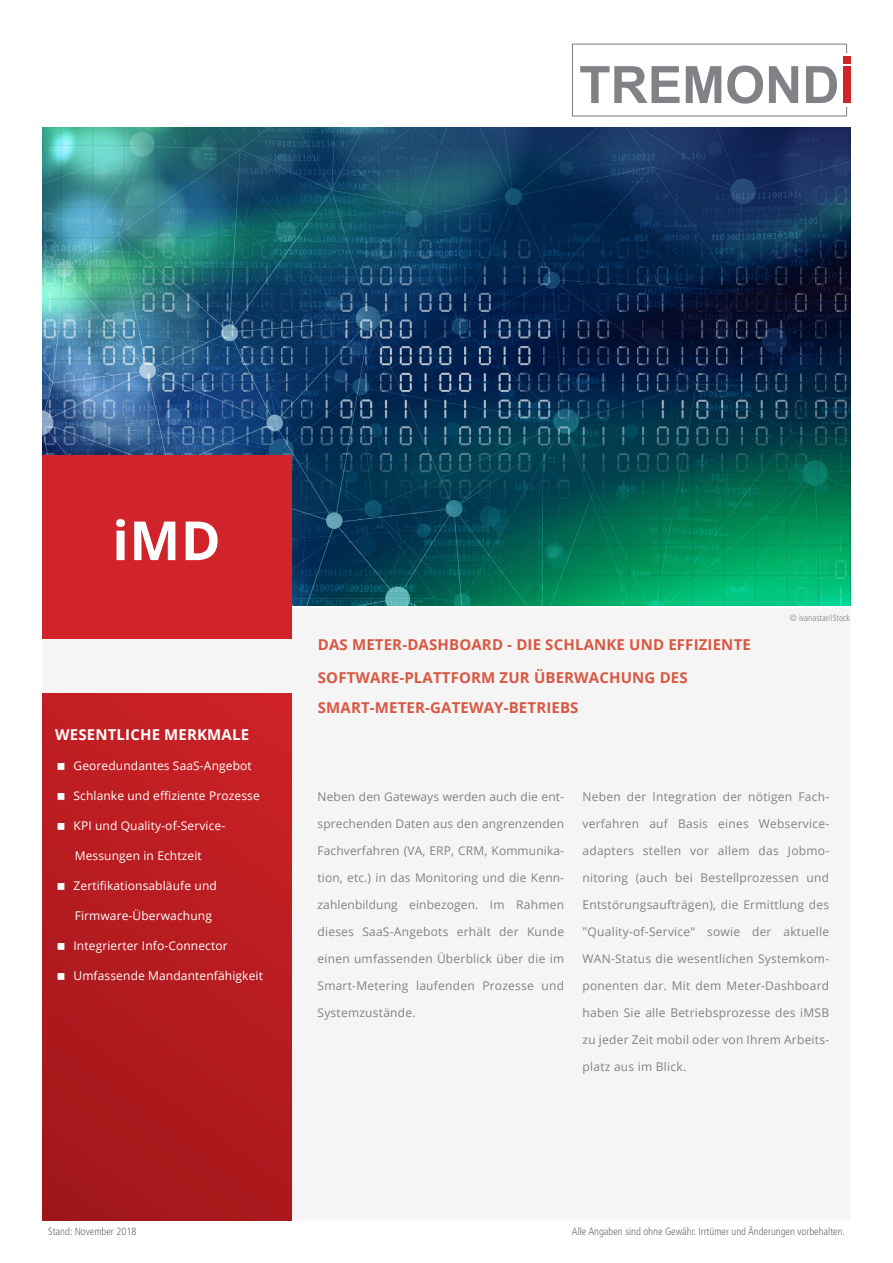
<style>
.page{position:relative;width:893px;height:1263px;background:#fff}
.page>*{position:absolute;margin:0;border:0;box-sizing:border-box;transform-origin:0 0}
.t1{font:700 54px "Open Sans";color:#fff}
.t2{font:700 15px "Open Sans";letter-spacing:.01em;color:#d95842}
.t3{font:700 15px "Open Sans";letter-spacing:.01em;color:#fff}
.t4{font:12px "Open Sans";letter-spacing:.02em;color:#808285}
.t5{font:12px "Open Sans";letter-spacing:.01em;color:#fff}
.t6{font:300 condensed 10.5px "Frutiger LT Std";color:#6c6d70}
.t7{font:300 condensed 9px "Frutiger LT Std";color:#808285}
</style>
<div class="page">
<img style="left:43px;top:128px;width:807px;height:478px">
<div style="left:43px;top:693px;width:249px;height:527px;background:linear-gradient(to bottom,#c82026,#a4181b)"></div>
<div style="left:43px;top:455px;width:249px;height:183px;background:#d1232a"></div>
<div style="left:843px;top:66px;width:7px;height:37px;background:#d1232a"></div>
<div style="left:843px;top:56px;width:7px;height:8px;background:#d1232a"></div>
<svg style="left:572px;top:44px;width:275px;height:73px"></svg>
<svg style="left:58px;top:763px;width:7px;height:7px"></svg>
<svg style="left:58px;top:793px;width:7px;height:7px"></svg>
<svg style="left:58px;top:823px;width:7px;height:7px"></svg>
<svg style="left:58px;top:883px;width:7px;height:7px"></svg>
<svg style="left:58px;top:943px;width:7px;height:7px"></svg>
<svg style="left:58px;top:973px;width:7px;height:7px"></svg>
<p class="t1" style="left:112px;top:502px;width:110px">iMD</p>
<p class="t3" style="left:55px;top:724px;width:195px">WESENTLICHE MERKMALE</p>
<p class="t5" style="left:74px;top:757px;width:180px">Georedundantes SaaS-Angebot</p>
<p class="t5" style="left:74px;top:787px;width:188px">Schlanke und effiziente Prozesse</p>
<p class="t5" style="left:74px;top:817px;width:153px">KPI und Quality-of-Service-</p>
<p class="t5" style="left:75px;top:847px;width:129px">Messungen in Echtzeit</p>
<p class="t5" style="left:74px;top:877px;width:145px">Zertifikationsabläufe und</p>
<p class="t5" style="left:75px;top:907px;width:139px">Firmware-Überwachung</p>
<p class="t5" style="left:74px;top:937px;width:156px">Integrierter Info-Connector</p>
<p class="t5" style="left:74px;top:967px;width:191px">Umfassende Mandantenfähigkeit</p>
<p class="t2" style="left:318px;top:634px;width:435px">DAS METER-DASHBOARD - DIE SCHLANKE UND EFFIZIENTE</p>
<p class="t2" style="left:318px;top:667px;width:371px">SOFTWARE-PLATTFORM ZUR ÜBERWACHUNG DES</p>
<p class="t2" style="left:318px;top:697px;width:262px">SMART-METER-GATEWAY-BETRIEBS</p>
<p class="t7" style="left:790px;top:613px;width:62px">© ivanastar/iStock</p>
<p class="t4" style="left:317px;top:788px;width:248px">Neben den Gateways werden auch die ent-</p>
<p class="t4" style="left:317px;top:815px;width:248px">sprechenden Daten aus den angrenzenden</p>
<p class="t4" style="left:317px;top:842px;width:248px">Fachverfahren (VA, ERP, CRM, Kommunika-</p>
<p class="t4" style="left:317px;top:869px;width:248px">tion, etc.) in das Monitoring und die Kenn-</p>
<p class="t4" style="left:317px;top:896px;width:248px">zahlenbildung einbezogen. Im Rahmen</p>
<p class="t4" style="left:317px;top:923px;width:248px">dieses SaaS-Angebots erhält der Kunde</p>
<p class="t4" style="left:317px;top:950px;width:248px">einen umfassenden Überblick über die im</p>
<p class="t4" style="left:317px;top:977px;width:248px">Smart-Metering laufenden Prozesse und</p>
<p class="t4" style="left:317px;top:1004px;width:100px">Systemzustände.</p>
<p class="t4" style="left:583px;top:788px;width:248px">Neben der Integration der nötigen Fach-</p>
<p class="t4" style="left:583px;top:815px;width:248px">verfahren auf Basis eines Webservice-</p>
<p class="t4" style="left:583px;top:842px;width:248px">adapters stellen vor allem das Jobmo-</p>
<p class="t4" style="left:583px;top:869px;width:248px">nitoring (auch bei Bestellprozessen und</p>
<p class="t4" style="left:583px;top:896px;width:248px">Entstörungsaufträgen), die Ermittlung des</p>
<p class="t4" style="left:583px;top:923px;width:248px">"Quality-of-Service" sowie der aktuelle</p>
<p class="t4" style="left:583px;top:950px;width:248px">WAN-Status die wesentlichen Systemkom-</p>
<p class="t4" style="left:583px;top:977px;width:248px">ponenten dar. Mit dem Meter-Dashboard</p>
<p class="t4" style="left:583px;top:1004px;width:248px">haben Sie alle Betriebsprozesse des iMSB</p>
<p class="t4" style="left:583px;top:1031px;width:248px">zu jeder Zeit mobil oder von Ihrem Arbeits-</p>
<p class="t4" style="left:583px;top:1058px;width:105px">platz aus im Blick.</p>
<p class="t6" style="left:48px;top:1225px;width:90px">Stand: November 2018</p>
<p class="t6" style="left:572px;top:1225px;width:275px">Alle Angaben sind ohne Gewähr. Irrtümer und Änderungen vorbehalten.</p>
</div>
